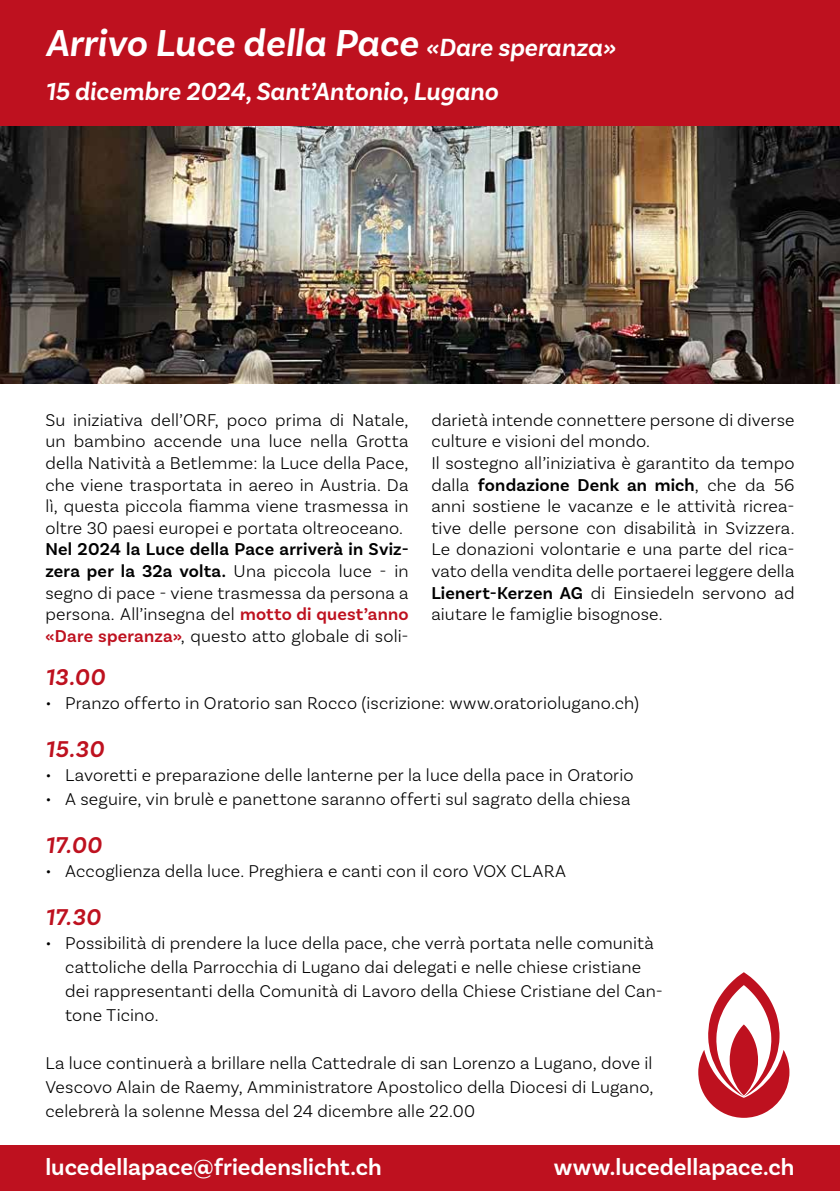
<style>
.page{position:relative;width:840px;height:1191px;background:#fff}
.page>*{position:absolute;margin:0;border:0;box-sizing:border-box;transform-origin:0 0}
.t1{font:italic 600 39.2px "Basic Sans";color:#fff}
.t2{font:italic 600 26px "Basic Sans";color:#fff}
.t3{font:600 24px "Basic Sans";color:#fff}
.UT{font:italic 600 24px "Basic Sans";letter-spacing:.025em;color:#be111f}
.Lauftext{font:300 18px/21.6px "Basic Sans";letter-spacing:.01em;color:#000;text-align:justify}
.AUFZÄHLUNG{font:300 18px/24px "Basic Sans";letter-spacing:.01em;color:#000}
.s1{font-size:26px}
.s2{font-weight:600}
.s3{font-weight:600;color:#be111f}
</style>
<div class="page">
<img style="left:0;top:126px;width:839px;height:257px">
<div style="left:0;top:0;width:839px;height:126px;background:#be111f"></div>
<div style="left:0;top:1145px;width:839px;height:46px;background:#be111f"></div>
<img style="left:698px;top:1050px;width:91px;height:67px">
<svg style="left:707px;top:972px;width:72px;height:124px"></svg>
<p class="t1" style="left:45px;top:20px;width:571px">Arrivo Luce della Pace <span class="s1">«Dare speranza»</span></p>
<p class="t2" style="left:45px;top:76px;width:454px">15 dicembre 2024, Sant’Antonio, Lugano</p>
<p class="Lauftext" style="left:45px;top:409px;width:364px">Su iniziativa dell’ORF, poco prima di Natale, un bambino accende una luce nella Grotta della Natività a Betlemme: la Luce della Pace, che viene trasportata in aereo in Austria. Da lì, questa piccola fiamma viene trasmessa in oltre 30 paesi europei e portata oltreoceano.</p>
<p class="Lauftext" style="left:45px;top:538px;width:364px"><span class="s2">Nel 2024 la Luce della Pace arriverà in Sviz&shy;zera per la 32a volta.</span> Una piccola luce - in segno di pace - viene trasmessa da persona a persona. All’insegna del <span class="s3">motto di quest’anno «Dare speranza»</span>, questo atto globale di soli-</p>
<p class="UT" style="left:45px;top:662px;width:61px">13.00</p>
<p class="AUFZÄHLUNG" style="left:45px;top:691px;width:594px">• Pranzo offerto in Oratorio san Rocco (iscrizione: www.oratoriolugano.ch)</p>
<p class="UT" style="left:45px;top:734px;width:60px">15.30</p>
<p class="AUFZÄHLUNG" style="left:45px;top:763px;width:589px">• Lavoretti e preparazione delle lanterne per la luce della pace in Oratorio</p>
<p class="AUFZÄHLUNG" style="left:45px;top:787px;width:586px">• A seguire, vin brulè e panettone saranno offerti sul sagrato della chiesa</p>
<p class="UT" style="left:45px;top:830px;width:58px">17.00</p>
<p class="AUFZÄHLUNG" style="left:45px;top:859px;width:522px">• Accoglienza della luce. Preghiera e canti con il coro VOX CLARA</p>
<p class="UT" style="left:45px;top:902px;width:57px">17.30</p>
<p class="AUFZÄHLUNG" style="left:65px;top:931px;width:598px;text-indent:-20px">• Possibilità di prendere la luce della pace, che verrà portata nelle comunità cattoliche della Parrocchia di Lugano dai delegati e nelle chiese cristiane dei rappresentanti della Comunità di Lavoro della Chiese Cristiane del Can&shy;tone Ticino.</p>
<p class="AUFZÄHLUNG" style="left:45px;top:1051px;width:608px">La luce continuerà a brillare nella Cattedrale di san Lorenzo a Lugano, dove il</p>
<p class="AUFZÄHLUNG" style="left:45px;top:1075px;width:609px">Vescovo Alain de Raemy, Amministratore Apostolico della Diocesi di Lugano,</p>
<p class="AUFZÄHLUNG" style="left:45px;top:1099px;width:431px">celebrerà la solenne Messa del 24 dicembre alle 22.00</p>
<p class="Lauftext" style="left:431px;top:409px;width:364px">darietà intende connettere persone di diverse culture e visioni del mondo.</p>
<p class="Lauftext" style="left:431px;top:452px;width:364px">Il sostegno all’iniziativa è garantito da tempo dalla <span class="s2">fondazione Denk an mich</span>, che da 56 anni sostiene le vacanze e le attività ricrea&shy;tive delle persone con disabilità in Svizzera.<br>Le donazioni volontarie e una parte del rica&shy;vato della vendita delle portaerei leggere della <span class="s2">Lienert-Kerzen AG</span> di Einsiedeln servono ad aiutare le famiglie bisognose.</p>
<p class="t3" style="left:45px;top:1152px;width:337px">lucedellapace@friedenslicht.ch</p>
<p class="t3" style="left:553px;top:1152px;width:242px">www.lucedellapace.ch</p>
</div>
